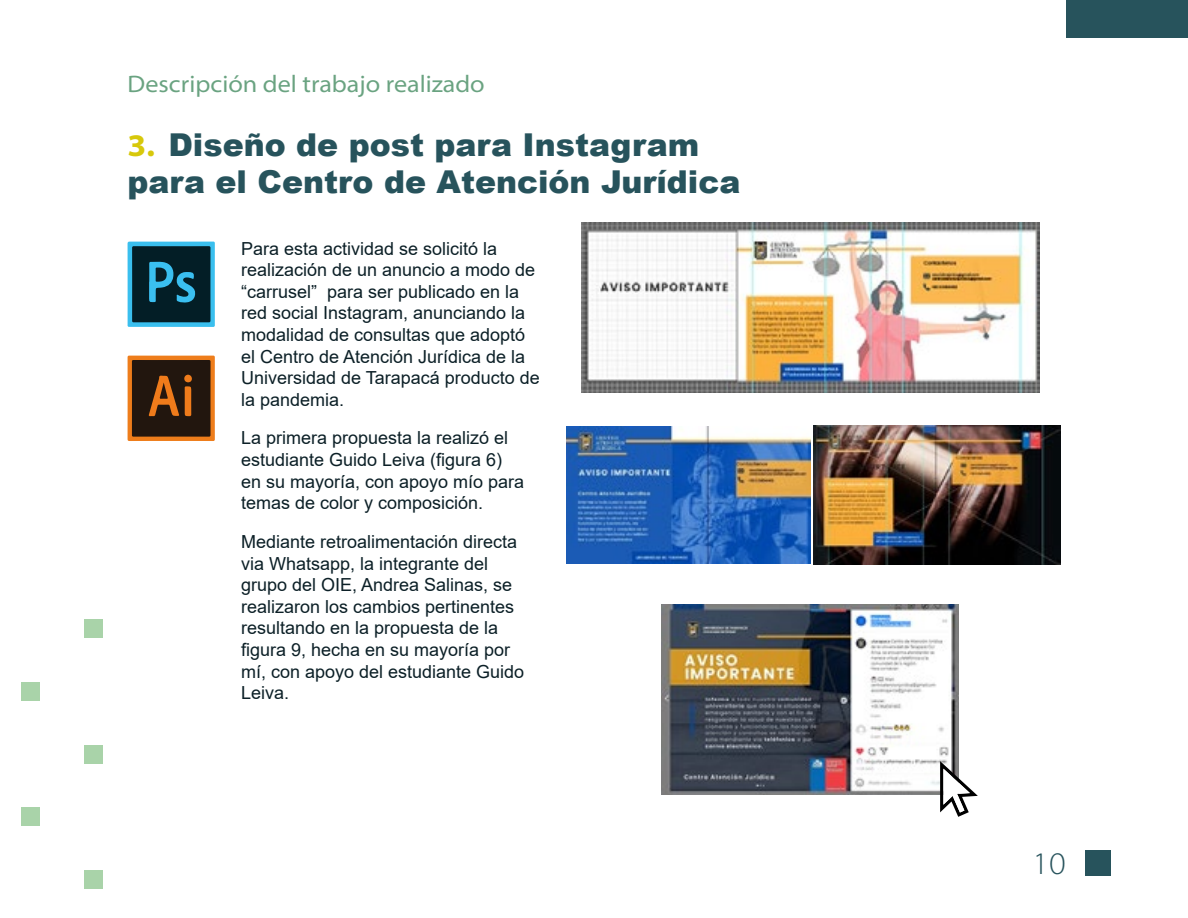
<style>
.page{position:relative;width:1188px;height:918px;background:#fff}
.page>*{position:absolute;margin:0;border:0;box-sizing:border-box;transform-origin:0 0}
.t1{font:900 31.5px/37.8px "Arial";color:#27535c}
.t2{font:31.5px "Myriad Variable Concept";color:#27535c}
.t3{font:24px "Myriad Variable Concept";color:#6aa381}
.t4{font:18px/21.6px "Arial";color:#0c2027}
.s1{font-family:"Myriad Variable Concept";font-weight:400;color:#d7c80b}
</style>
<div class="page">
<div style="left:1085px;top:851px;width:26px;height:25px;background:#27535c"></div>
<div style="left:21px;top:682px;width:19px;height:19px;background:#a9d3a9"></div>
<div style="left:84px;top:745px;width:19px;height:19px;background:#a9d3a9"></div>
<div style="left:84px;top:620px;width:19px;height:18px;background:#a9d3a9"></div>
<div style="left:21px;top:807px;width:19px;height:19px;background:#a9d3a9"></div>
<div style="left:84px;top:870px;width:19px;height:19px;background:#a9d3a9"></div>
<div style="left:1066px;top:0;width:122px;height:38px;background:#27535c"></div>
<svg style="left:128px;top:242px;width:87px;height:85px;background:#145064"></svg>
<svg style="left:128px;top:356px;width:87px;height:85px;background:#5d3412"></svg>
<img style="left:581px;top:222px;width:458px;height:171px">
<img style="left:661px;top:605px;width:298px;height:190px">
<img style="left:566px;top:426px;width:244px;height:138px">
<img style="left:813px;top:425px;width:247px;height:140px">
<svg style="left:940px;top:761px;width:38px;height:56px"></svg>
<h2 class="t3" style="left:128px;top:69px;width:359px">Descripción del trabajo realizado</h2>
<h1 class="t1" style="left:128px;top:125px;width:614px"><span class="s1">3.</span> Diseño de post para Instagram para el Centro de Atención Jurídica</h1>
<p class="t4" style="left:241px;top:237px;width:300px">Para esta actividad se solicitó la realización de un anuncio a modo de “carrusel” para ser publicado en la red social Instagram, anunciando la modalidad de consultas que adoptó el Centro de Atención Jurídica de la<br>Universidad de Tarapacá producto de la pandemia.</p>
<p class="t4" style="left:241px;top:427px;width:285px">La primera propuesta la realizó el estudiante Guido Leiva (figura 6) en su mayoría, con apoyo mío para temas de color y composición.</p>
<p class="t4" style="left:241px;top:531px;width:285px">Mediante retroalimentación directa via Whatsapp, la integrante del grupo del OIE, Andrea Salinas, se realizaron los cambios pertinentes resultando en la propuesta de la figura 9, hecha en su mayoría por mí, con apoyo del estudiante Guido<br>Leiva.</p>
<h1 class="t2" style="left:1033px;top:845px;width:35px">10</h1>
</div>
